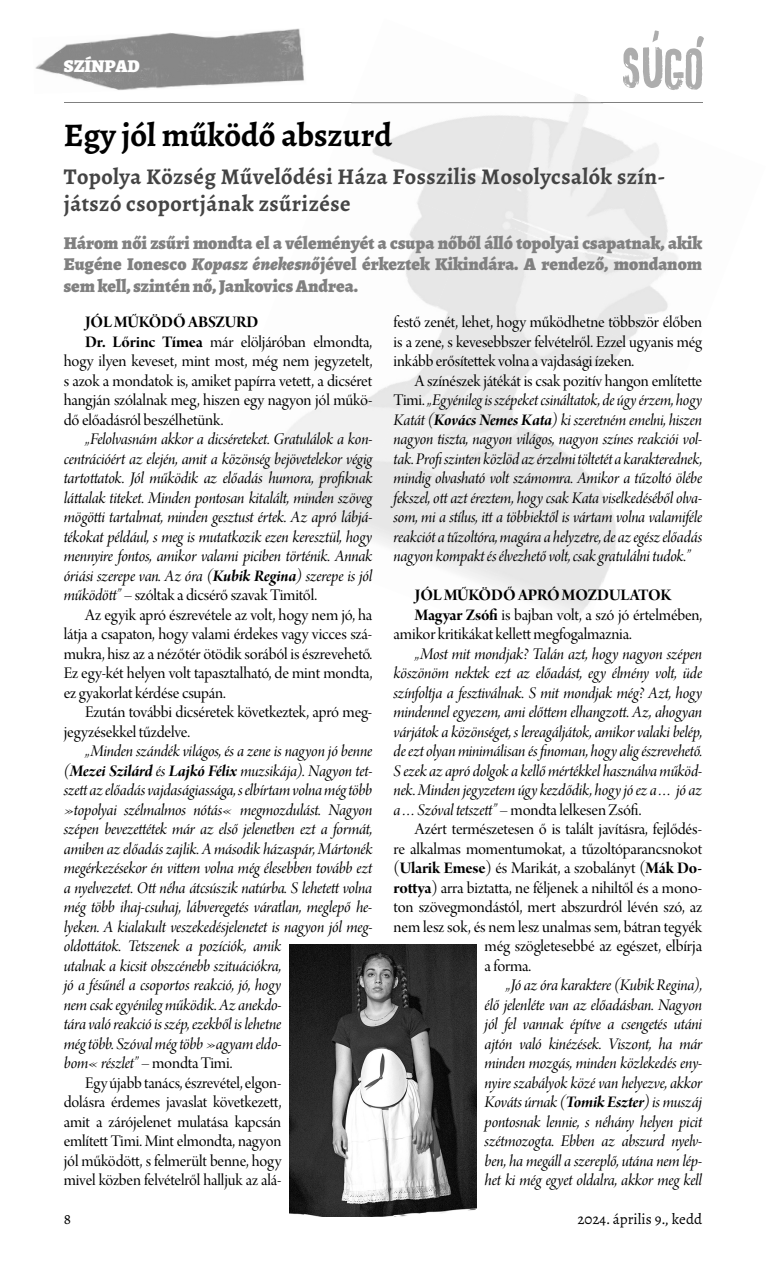
<style>
.page{position:relative;width:766px;height:1263px;background:#fff}
.page>*{position:absolute;margin:0;border:0;box-sizing:border-box;transform-origin:0 0}
.t1{font:700 33px "Alegreya";color:#000}
.t2{font:700 22.5px/27px "Alegreya";letter-spacing:.02em;color:#444}
.t3{font:900 18px/21.6px "Alegreya";color:#808080;text-align:justify}
.t4{font:900 18px "Alegreya";color:#fff}
.t5{font:17.25px/19.5px "Arno Pro Italic Display";letter-spacing:-.01em;color:#000;text-align:justify}
.t6{font:17.25px/19.5px "Arno Pro Display";letter-spacing:-.01em;color:#000;text-align:justify}
.t7{font:17.25px "Arno Pro Bold Display";letter-spacing:-.01em;color:#000}
.t8{font:15px "Alegreya";color:#000}
.s1{font-style:italic}
.s2{font-family:"Arno Pro Bold Display"}
.s3{font-family:"Arno Pro Bold Italic Display"}
.s4{font-family:"Arno Pro Italic Display"}
.s5{font-family:"Arno Pro Display"}
</style>
<div class="page">
<svg style="left:623px;top:31px;width:81px;height:59px"></svg>
<img style="left:35px;top:28px;width:269px;height:62px">
<hr style="left:64px;top:102px;width:638px;height:1px;background:#808080">
<img style="left:593px;top:129px;width:85px;height:198px">
<img style="left:406px;top:166px;width:64px;height:121px">
<img style="left:411px;top:222px;width:202px;height:148px">
<img style="left:516px;top:327px;width:125px;height:233px">
<img style="left:354px;top:370px;width:201px;height:155px">
<img style="left:497px;top:525px;width:115px;height:93px">
<img style="left:244px;top:463px;width:253px;height:124px">
<img style="left:351px;top:102px;width:252px;height:1px">
<img style="left:290px;top:945px;width:186px;height:260px">
<img style="left:289px;top:1205px;width:188px;height:8px">
<img style="left:289px;top:1213px;width:133px;height:4px">
<p class="t4" style="left:64px;top:59px;width:77px">SZÍNPAD</p>
<h1 class="t1" style="left:64px;top:121px;width:330px">Egy jól működő abszurd</h1>
<h2 class="t2" style="left:64px;top:165px;width:602px">Topolya Község Művelődési Háza Fosszilis Mosolycsalók szín&shy;játszó csoportjának zsűrizése</h2>
<p class="t3" style="left:64px;top:233px;width:639px">Három női zsűri mondta el a véleményét a csupa nőből álló topolyai csapatnak, akik Eugéne Ionesco <span class="s1">Kopasz énekesnő</span>jével érkeztek Kikindára. A rendező, mondanom sem kell, szintén nő, Jankovics Andrea.</p>
<p class="t7" style="left:85px;top:315px;width:175px">JÓL MŰKÖDŐ ABSZURD</p>
<p class="t6" style="left:64px;top:333px;width:310px;text-indent:21px"><span class="s2">Dr. Lőrinc Tímea</span> már elöljáróban elmondta, hogy ilyen keveset, mint most, még nem jegyzetelt, s azok a mondatok is, amiket papírra vetett, a dicséret hangján szólalnak meg, hiszen egy nagyon jól műkö&shy;dő előadásról beszélhetünk.</p>
<p class="t5" style="left:64px;top:431px;width:310px;text-indent:21px">„Felolvasnám akkor a dicséreteket. Gratulálok a kon&shy;centrációért az elején, amit a közönség bejövetelekor végig tartottatok. Jól működik az előadás humora, profiknak láttalak titeket. Minden pontosan kitalált, minden szöveg mögötti tartalmat, minden gesztust értek. Az apró lábjá&shy;tékokat például, s meg is mutatkozik ezen keresztül, hogy mennyire fontos, amikor valami piciben történik. Annak óriási szerepe van. Az óra (<span class="s3">Kubik Regina</span>) szerepe is jól</p>
<p class="t6" style="left:64px;top:587px;width:255px"><span class="s4">működött”</span> – szóltak a dicsérő szavak Timitől.</p>
<p class="t6" style="left:85px;top:606px;width:289px">Az egyik apró észrevétele az volt, hogy nem jó, ha</p>
<p class="t6" style="left:64px;top:626px;width:310px">látja a csapaton, hogy valami érdekes vagy vicces szá-</p>
<p class="t6" style="left:64px;top:645px;width:310px">mukra, hisz az a nézőtér ötödik sorából is észrevehető.</p>
<p class="t6" style="left:64px;top:665px;width:310px">Ez egy-két helyen volt tapasztalható, de mint mondta,</p>
<p class="t6" style="left:64px;top:684px;width:163px">ez gyakorlat kérdése csupán.</p>
<p class="t6" style="left:85px;top:704px;width:289px">Ezután további dicséretek következtek, apró meg-</p>
<p class="t6" style="left:64px;top:723px;width:128px">jegyzésekkel tűzdelve.</p>
<p class="t5" style="left:64px;top:743px;width:310px;text-align:left;text-indent:21px">„Minden szándék világos, és a zene is nagyon jó benne (<span class="s3">Mezei Szilárd</span> és <span class="s3">Lajkó Félix</span> muzsikája). Nagyon tet&shy;szett az előadás vajdaságiassága, s elbírtam volna még több »topolyai szélmalmos nótás« megmozdulást. Nagyon szépen bevezettétek már az első jelenetben ezt a formát, amiben az előadás zajlik. A második házaspár, Mártonék megérkezésekor én vittem volna még élesebben tovább ezt a nyelvezetet. Ott néha átcsúszik natúrba. S lehetett volna még több ihaj-csuhaj, lábveregetés váratlan, meglepő he&shy;lyeken. A kialakult veszekedésjelenetet is nagyon jól meg&shy;oldottátok. Tetszenek a pozíciók, amik<br>utalnak a kicsit obszcénebb szituációkra,<br>jó a fésűnél a csoportos reakció, jó, hogy<br>nem csak egyénileg működik. Az anekdo-<br>tára való reakció is szép, ezekből is lehetne<br>még több. Szóval még több »agyam eldo-<br>bom« részlet” <span class="s5">– mondta Timi.</span></p>
<p class="t6" style="left:64px;top:1074px;width:219px;text-indent:21px">Egy újabb tanács, észrevétel, elgon&shy;dolásra érdemes javaslat következett, amit a zárójelenet mulatása kapcsán említett Timi. Mint elmondta, nagyon jól működött, s felmerült benne, hogy mivel közben felvételről halljuk az alá-</p>
<p class="t6" style="left:393px;top:314px;width:310px">festő zenét, lehet, hogy működhetne többször élőben is a zene, s kevesebbszer felvételről. Ezzel ugyanis még inkább erősítettek volna a vajdasági ízeken.</p>
<p class="t6" style="left:415px;top:372px;width:289px">A színészek játékát is csak pozitív hangon említette</p>
<p class="t5" style="left:393px;top:392px;width:310px"><span class="s5">Timi.</span> „Egyénileg is szépeket csináltatok, de úgy érzem, hogy Katát (<span class="s3">Kovács Nemes Kata</span>) ki szeretném emelni, hiszen nagyon tiszta, nagyon világos, nagyon színes reakciói vol&shy;tak. Profiszinten közlöd az érzelmi töltetét a karakterednek, mindig olvasható volt számomra. Amikor a tűzoltó ölébe fekszel, ott azt éreztem, hogy csak Kata viselkedéséből olva&shy;som, mi a stílus, itt a többiektől is vártam volna valamiféle reakciót a tűzoltóra, magára a helyzetre, de az egész előadás nagyon kompakt és élvezhető volt, csak gratulálni tudok.”</p>
<p class="t7" style="left:415px;top:588px;width:258px">JÓL MŰKÖDŐ APRÓ MOZDULATOK</p>
<p class="t6" style="left:393px;top:606px;width:310px;text-indent:21px"><span class="s2">Magyar Zsófi</span> is bajban volt, a szó jó értelmében, amikor kritikákat kellett megfogalmaznia.</p>
<p class="t5" style="left:393px;top:645px;width:310px;text-indent:21px">„Most mit mondjak? Talán azt, hogy nagyon szépen köszönöm nektek ezt az előadást, egy élmény volt, üde színfoltja a fesztiválnak. S mit mondjak még? Azt, hogy mindennel egyezem, ami előttem elhangzott. Az, ahogyan várjátok a közönséget, s lereagáljátok, amikor valaki belép, de ezt olyan minimálisan és finoman, hogy alig észrevehető.<br>S ezek az apró dolgok a kellő mértékkel használva működ&shy;nek. Minden jegyzetem úgy kezdődik, hogy jó ez a… jó az</p>
<p class="t6" style="left:393px;top:801px;width:249px"><span class="s4">a…Szóval tetszett”</span> – mondta lelkesen Zsófi.</p>
<p class="t6" style="left:415px;top:821px;width:288px">Azért természetesen ő is talált javításra, fejlődés-</p>
<p class="t6" style="left:393px;top:840px;width:310px">re alkalmas momentumokat, a tűzoltóparancsnokot</p>
<p class="t6" style="left:393px;top:860px;width:310px">(<span class="s2">Ularik Emese</span>) és Marikát, a szobalányt (<span class="s2">Mák Do-</span></p>
<p class="t6" style="left:393px;top:879px;width:310px"><span class="s2">rottya</span>) arra biztatta, ne féljenek a nihiltől és a mono-</p>
<p class="t6" style="left:393px;top:899px;width:310px">ton szövegmondástól, mert abszurdról lévén szó, az</p>
<p class="t6" style="left:393px;top:918px;width:310px">nem lesz sok, és nem lesz unalmas sem, bátran tegyék</p>
<p class="t6" style="left:484px;top:938px;width:219px">még szögletesebbé az egészet, elbírja</p>
<p class="t6" style="left:484px;top:957px;width:48px">a forma.</p>
<p class="t5" style="left:484px;top:977px;width:219px;text-indent:21px">„Jó az óra karaktere (Kubik Regina), élő jelenléte van az előadásban. Nagyon jól fel vannak építve a csengetés utáni ajtón való kinézések. Viszont, ha már minden mozgás, minden közlekedés eny&shy;nyire szabályok közé van helyezve, akkor Kováts úrnak (<span class="s3">Tomik Eszter</span>) is muszáj pontosnak lennie, s néhány helyen picit szétmozogta. Ebben az abszurd nyelv&shy;ben, ha megáll a szereplő, utána nem lép&shy;het ki még egyet oldalra, akkor meg kell</p>
<p class="t8" style="left:64px;top:1212px;width:9px">8</p>
<p class="t8" style="left:577px;top:1212px;width:126px">2024. április 9., kedd</p>
</div>
